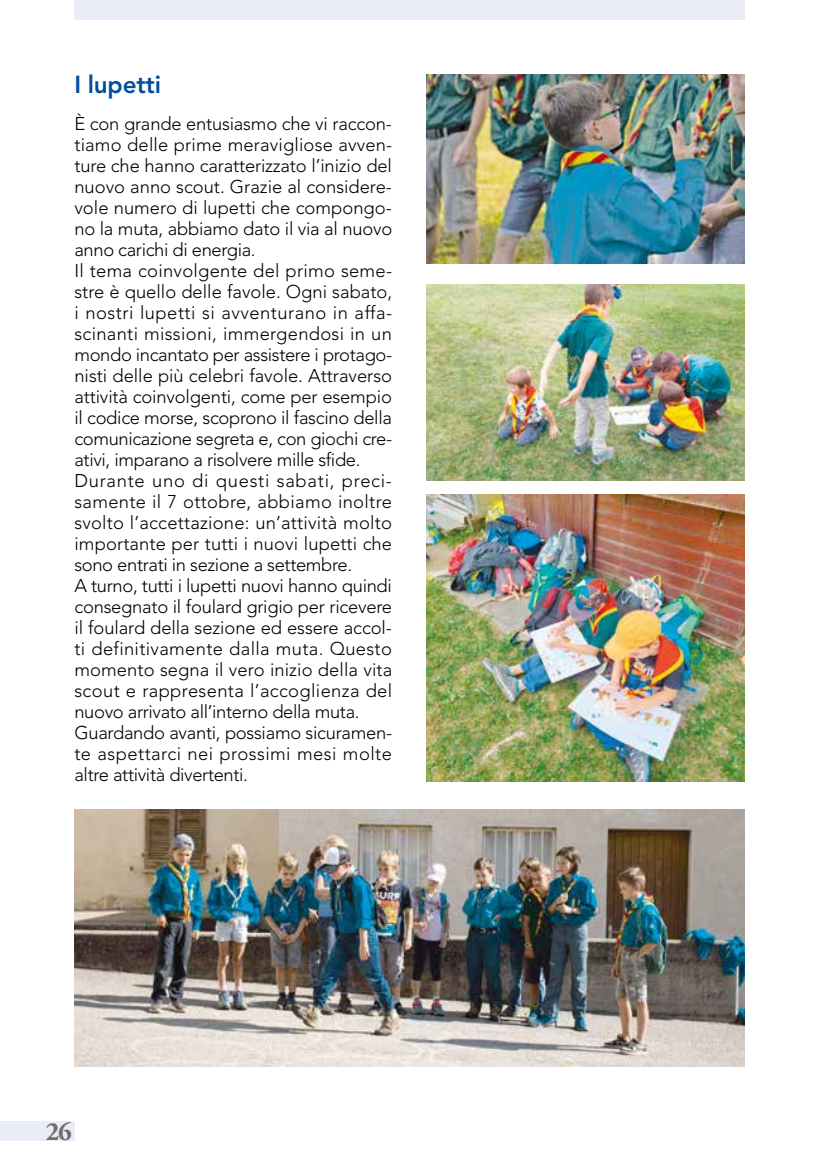
<style>
.page{position:relative;width:819px;height:1166px;background:#fff}
.page>*{position:absolute;margin:0;border:0;box-sizing:border-box;transform-origin:0 0}
.t1{font:700 26.25px "Adobe Garamond Pro";color:#6e6e6e}
.t2{font:800 24.5px "Avenir";letter-spacing:-.01em;color:#004e9e}
.t3{font:300 18.38px/21px "Avenir";letter-spacing:-.005em;color:#000}
</style>
<div class="page">
<div style="left:74px;top:0;width:670px;height:20px;background:#e9ebf7"></div>
<div style="left:0;top:1121px;width:74px;height:20px;background:#e9ebf7"></div>
<img style="left:427px;top:494px;width:317px;height:287px">
<img style="left:427px;top:284px;width:317px;height:197px">
<img style="left:74px;top:809px;width:670px;height:258px">
<img style="left:427px;top:74px;width:317px;height:189px">
<h2 class="t2" style="left:74px;top:70px;width:88px">I lupetti</h2>
<p class="t3" style="left:74px;top:113px;width:319px">È con grande entusiasmo che vi raccon&shy;tiamo delle prime meravigliose avven&shy;ture che hanno caratterizzato l’inizio del nuovo anno scout. Grazie al considere&shy;vole numero di lupetti che compongo&shy;no la muta, abbiamo dato il via al nuovo anno carichi di energia.<br>Il tema coinvolgente del primo seme&shy;stre è quello delle favole. Ogni sabato, i nostri lupetti si avventurano in affa&shy;scinanti missioni, immergendosi in un mondo incantato per assistere i protago&shy;nisti delle più celebri favole. Attraverso attività coinvolgenti, come per esempio il codice morse, scoprono il fascino della comunicazione segreta e, con giochi cre&shy;ativi, imparano a risolvere mille sfide.<br>Durante uno di questi sabati, preci&shy;samente il 7 ottobre, abbiamo inoltre svolto l’accettazione: un’attività molto importante per tutti i nuovi lupetti che sono entrati in sezione a settembre.<br>A turno, tutti i lupetti nuovi hanno quindi consegnato il foulard grigio per ricevere il foulard della sezione ed essere accol&shy;ti definitivamente dalla muta. Questo momento segna il vero inizio della vita scout e rappresenta l’accoglienza del nuovo arrivato all’interno della muta.<br>Guardando avanti, possiamo sicuramen&shy;te aspettarci nei prossimi mesi molte altre attività divertenti.</p>
<h1 class="t1" style="left:46px;top:1116px;width:28px">26</h1>
</div>
